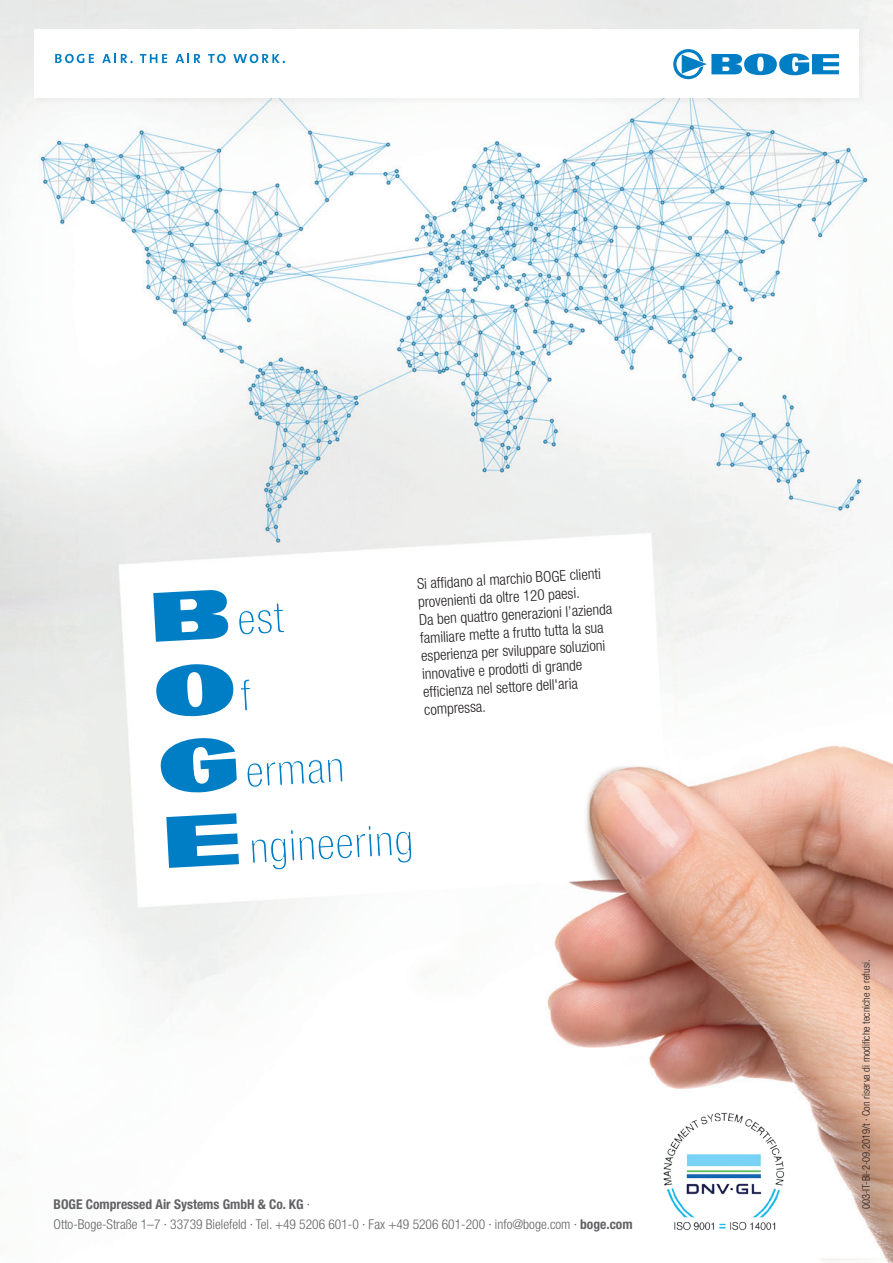
<style>
.page{position:relative;width:893px;height:1263px;background:#fff}
.page>*{position:absolute;margin:0;border:0;box-sizing:border-box;transform-origin:0 0}
.t1{font:300 condensed 15px/18px "Helvetica Neue LT Pro";color:#231f20}
.t2{font:300 condensed 13.5px/19.5px "Helvetica Neue LT Pro";color:#636366}
.t3{font:300 condensed 10.5px "Helvetica Neue LT Pro";color:#231f20}
.s1{font-weight:700}
</style>
<div class="page">
<img style="left:0;top:0;width:893px;height:1263px">
<svg style="left:238px;top:598px;width:47px;height:43px"></svg>
<svg style="left:240px;top:678px;width:11px;height:33px"></svg>
<svg style="left:246px;top:751px;width:98px;height:37px"></svg>
<svg style="left:251px;top:822px;width:162px;height:49px"></svg>
<svg style="left:155px;top:663px;width:79px;height:54px"></svg>
<svg style="left:160px;top:738px;width:77px;height:55px"></svg>
<svg style="left:166px;top:813px;width:73px;height:55px"></svg>
<svg style="left:153px;top:590px;width:76px;height:52px"></svg>
<div style="left:32px;top:28px;width:835px;height:77px;background:#231f20;opacity:.04"></div>
<div style="left:34px;top:30px;width:825px;height:68px;background:#fff"></div>
<svg style="left:673px;top:49px;width:166px;height:30px"></svg>
<svg style="left:55px;top:54px;width:39px;height:9px"></svg>
<svg style="left:102px;top:54px;width:31px;height:9px"></svg>
<svg style="left:140px;top:54px;width:27px;height:9px"></svg>
<svg style="left:176px;top:54px;width:25px;height:9px"></svg>
<svg style="left:208px;top:54px;width:18px;height:9px"></svg>
<svg style="left:233px;top:54px;width:52px;height:9px"></svg>
<img style="left:654px;top:1111px;width:143px;height:120px">
<p class="t1" style="left:417px;top:574px;width:195px;rotate:-3deg">Si affi dano al marchio BOGE clienti provenienti da oltre 120 paesi.<br>Da ben quattro generazioni l’azienda familiare mette a frutto tutta la sua esperienza per sviluppare soluzioni innovative e prodotti di grande<br>effi cienza nel settore dell'aria compressa.</p>
<p class="t2" style="left:54px;top:1194px;width:581px"><span class="s1">BOGE Compressed Air Systems GmbH &amp; Co. KG</span> ·<br>Otto-Boge-Straße 1–7 · 33739 Bielefeld · Tel. +49 5206 601-0 · Fax +49 5206 601-200 · info@boge.com · <span class="s1">boge.com</span></p>
<p class="t3" style="left:860px;top:1209px;width:251px;rotate:-90deg">003-IT-BI-2-09.2019/t · Con riserva di modifiche tecniche e refusi.</p>
</div>
